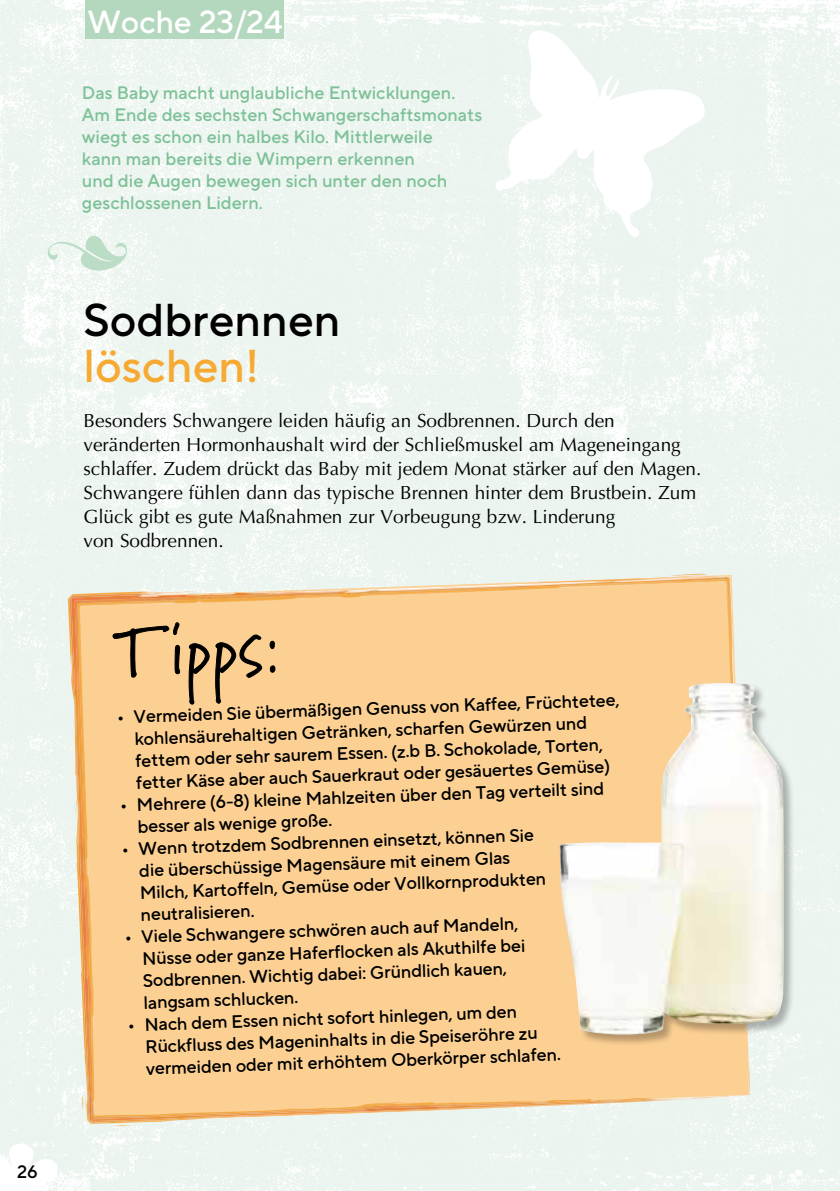
<style>
.page{position:relative;width:840px;height:1191px;background:#fff}
.page>*{position:absolute;margin:0;border:0;box-sizing:border-box;transform-origin:0 0}
.t1{font:70.2px "Marydale";color:#000}
.t2{font:66px "Type Embellishments One Let Plain";color:#bcddc5}
.t3{font:500 46px "TT Norms Pro";color:#000}
.t4{font:500 46px "TT Norms Pro";color:#f6aa34}
.t5{font:500 32px "TT Norms Pro";letter-spacing:-.01em;color:#fff}
.t6{font:19px/24px "Optima LT Std";color:#000}
.t7{font:500 18px/22px "TT Norms Pro";color:#000}
.t8{font:500 18px/22px "TT Norms Pro";color:#7dc198}
</style>
<div class="page">
<img style="left:0;top:0;width:839px;height:1191px">
<img style="left:0;top:1134px;width:60px;height:57px">
<div style="left:112px;top:542px;width:68px;height:34px;background:#ebf4ee"></div>
<div style="left:85px;top:0;width:198px;height:39px;background:#b3d8be"></div>
<img style="left:668px;top:574px;width:39px;height:1px">
<img style="left:670px;top:575px;width:39px;height:1px">
<svg style="left:747px;top:1065px;width:2px;height:28px"></svg>
<img style="left:71px;top:577px;width:660px;height:544px">
<img style="left:520px;top:577px;width:174px;height:6px">
<img style="left:529px;top:578px;width:126px;height:5px">
<img style="left:533px;top:579px;width:115px;height:4px">
<svg style="left:671px;top:576px;width:50px;height:2px"></svg>
<img style="left:283px;top:588px;width:67px;height:3px">
<img style="left:78px;top:788px;width:1px;height:30px">
<svg style="left:81px;top:1095px;width:8px;height:18px"></svg>
<svg style="left:112px;top:1120px;width:24px;height:6px"></svg>
<div style="left:559px;top:682px;width:235px;height:364px;background:#000;opacity:.28"></div>
<img style="left:559px;top:683px;width:224px;height:352px">
<img style="left:472px;top:19px;width:256px;height:225px">
<h3 class="t5" style="left:88px;top:1px;width:196px">Woche 23/24</h3>
<p class="t8" style="left:82px;top:81px;width:401px">Das Baby macht unglaubliche Entwicklungen.<br>Am Ende des sechsten Schwangerschaftsmonats wiegt es schon ein halbes Kilo. Mittlerweile<br>kann man bereits die Wimpern erkennen<br>und die Augen bewegen sich unter den noch geschlossenen Lidern.</p>
<h2 class="t2" style="left:45px;top:227px;width:87px">n</h2>
<h3 class="t3" style="left:83px;top:290px;width:258px">Sodbrennen</h3>
<h3 class="t4" style="left:83px;top:336px;width:177px">löschen!</h3>
<p class="t6" style="left:83px;top:409px;width:619px">Besonders Schwangere leiden häufig an Sodbrennen. Durch den veränderten Hormonhaushalt wird der Schließmuskel am Mageneingang schlaffer. Zudem drückt das Baby mit jedem Monat stärker auf den Magen.<br>Schwangere fühlen dann das typische Brennen hinter dem Brustbein. Zum Glück gibt es gute Maßnahmen zur Vorbeugung bzw. Linderung<br>von Sodbrennen.</p>
<h1 class="t1" style="left:113px;top:611px;width:168px;rotate:-2deg">Tipps:</h1>
<p class="t7" style="left:133px;top:705px;width:487px;text-indent:-17px;rotate:-2deg">• Vermeiden Sie übermäßigen Genuss von Kaffee, Früchtetee, kohlensäurehaltigen Getränken, scharfen Gewürzen und fettem oder sehr saurem Essen. (z.b B. Schokolade, Torten, fetter Käse aber auch Sauerkraut oder gesäuertes Gemüse)</p>
<p class="t7" style="left:136px;top:793px;width:469px;text-indent:-17px;rotate:-2deg">• Mehrere (6-8) kleine Mahlzeiten über den Tag verteilt sind besser als wenige große.</p>
<p class="t7" style="left:138px;top:837px;width:408px;text-indent:-17px;rotate:-2deg">• Wenn trotzdem Sodbrennen einsetzt, können Sie die überschüssige Magensäure mit einem Glas Milch, Kartoffeln, Gemüse oder Vollkornprodukten neutralisieren.</p>
<p class="t7" style="left:141px;top:924px;width:385px;text-indent:-17px;rotate:-2deg">• Viele Schwangere schwören auch auf Mandeln, Nüsse oder ganze Haferflocken als Akuthilfe bei Sodbrennen. Wichtig dabei: Gründlich kauen, langsam schlucken.</p>
<p class="t7" style="left:144px;top:1012px;width:416px;text-indent:-17px;rotate:-2deg">• Nach dem Essen nicht sofort hinlegen, um den<br>Rückfluss des Mageninhalts in die Speiseröhre zu vermeiden oder mit erhöhtem Oberkörper schlafen.</p>
<p class="t7" style="left:17px;top:1160px;width:22px">26</p>
</div>
